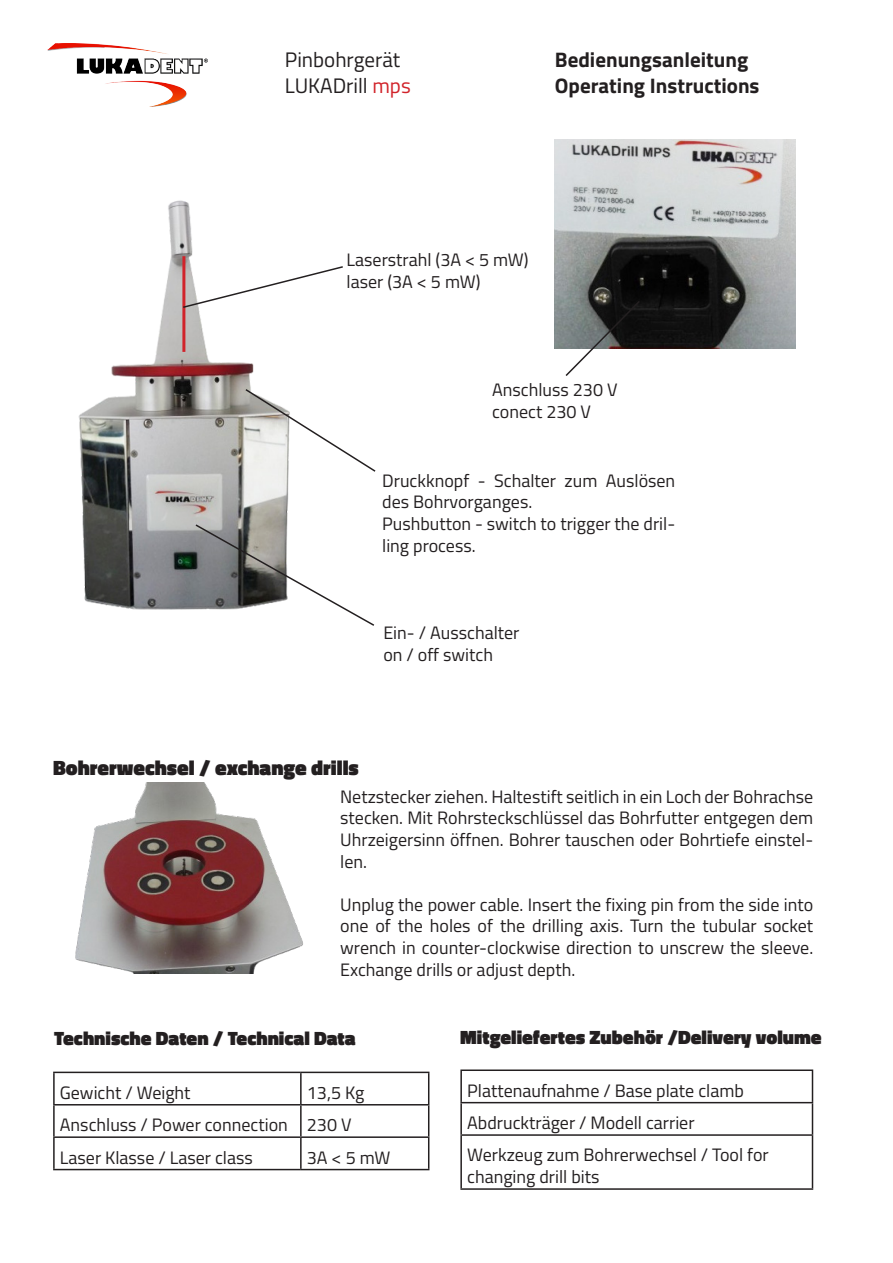
<style>
.page{position:relative;width:893px;height:1263px;background:#fff}
.page>*{position:absolute;margin:0;border:0;box-sizing:border-box;transform-origin:0 0}
.t1{font:700 21px "Titillium Web";color:#231f20}
.t2{font:900 21px "Titillium Web";color:#231f20}
.t3{font:21px "Titillium Web";color:#231f20}
.t4{font:900 19.5px "Titillium Web";color:#231f20}
.t5{font:18px/21.6px "Titillium Web";color:#231f20}
.s1{color:#d1232a}
</style>
<div class="page">
<img style="left:48px;top:44px;width:159px;height:63px">
<img style="left:78px;top:200px;width:211px;height:410px">
<hr style="left:182px;top:256px;width:3px;height:96px;background:#d1232a">
<svg style="left:181px;top:265px;width:162px;height:44px"></svg>
<svg style="left:194px;top:523px;width:181px;height:103px"></svg>
<img style="left:555px;top:139px;width:241px;height:210px">
<svg style="left:564px;top:299px;width:77px;height:77px"></svg>
<img style="left:75px;top:782px;width:228px;height:192px">
<hr style="left:53px;top:1071px;width:248px;height:2px;background:#231f20">
<hr style="left:53px;top:1073px;width:2px;height:31px;background:#231f20">
<hr style="left:301px;top:1071px;width:128px;height:2px;background:#231f20">
<hr style="left:300px;top:1073px;width:2px;height:31px;background:#231f20">
<hr style="left:428px;top:1073px;width:1px;height:31px;background:#231f20">
<hr style="left:53px;top:1104px;width:248px;height:1px;background:#231f20">
<hr style="left:53px;top:1105px;width:2px;height:31px;background:#231f20">
<hr style="left:301px;top:1104px;width:128px;height:1px;background:#231f20">
<hr style="left:300px;top:1105px;width:2px;height:31px;background:#231f20">
<hr style="left:428px;top:1105px;width:1px;height:31px;background:#231f20">
<hr style="left:53px;top:1136px;width:248px;height:2px;background:#231f20">
<hr style="left:53px;top:1138px;width:2px;height:31px;background:#231f20">
<hr style="left:301px;top:1136px;width:128px;height:2px;background:#231f20">
<hr style="left:300px;top:1138px;width:2px;height:31px;background:#231f20">
<hr style="left:428px;top:1138px;width:1px;height:31px;background:#231f20">
<hr style="left:53px;top:1169px;width:248px;height:1px;background:#231f20">
<hr style="left:301px;top:1169px;width:128px;height:1px;background:#231f20">
<hr style="left:460px;top:1069px;width:353px;height:2px;background:#231f20">
<hr style="left:460px;top:1071px;width:2px;height:31px;background:#231f20">
<hr style="left:812px;top:1071px;width:1px;height:31px;background:#231f20">
<hr style="left:460px;top:1102px;width:353px;height:1px;background:#231f20">
<hr style="left:460px;top:1103px;width:2px;height:31px;background:#231f20">
<hr style="left:812px;top:1103px;width:1px;height:31px;background:#231f20">
<hr style="left:460px;top:1134px;width:353px;height:2px;background:#231f20">
<hr style="left:460px;top:1136px;width:2px;height:52px;background:#231f20">
<hr style="left:812px;top:1136px;width:1px;height:52px;background:#231f20">
<hr style="left:460px;top:1188px;width:353px;height:2px;background:#231f20">
<svg style="left:244px;top:388px;width:132px;height:85px"></svg>
<p class="t3" style="left:285px;top:45px;width:117px">Pinbohrgerät</p>
<p class="t3" style="left:285px;top:70px;width:127px">LUKADrill <span class="s1">mps</span></p>
<p class="t1" style="left:555px;top:44px;width:195px">Bedienungsanleitung</p>
<p class="t1" style="left:555px;top:69px;width:206px">Operating Instructions</p>
<p class="t5" style="left:347px;top:248px;width:184px">Laserstrahl (3A &lt; 5 mW)</p>
<p class="t5" style="left:347px;top:270px;width:135px">laser (3A &lt; 5 mW)</p>
<p class="t5" style="left:492px;top:378px;width:127px">Anschluss 230 V</p>
<p class="t5" style="left:492px;top:400px;width:100px">conect 230 V</p>
<p class="t5" style="left:382px;top:469px;width:295px">Druckknopf - Schalter zum Auslösen des Bohrvorganges.</p>
<p class="t5" style="left:382px;top:512px;width:295px">Pushbutton - switch to trigger the dril&shy;ling process.</p>
<p class="t5" style="left:383px;top:621px;width:138px">Ein- / Ausschalter</p>
<p class="t5" style="left:383px;top:643px;width:111px">on / off switch</p>
<p class="t2" style="left:53px;top:752px;width:307px">Bohrerwechsel / exchange drills</p>
<p class="t5" style="left:340px;top:785px;width:474px;text-align:justify">Netzstecker ziehen. Haltestift seitlich in ein Loch der Bohrachse stecken. Mit Rohrsteckschlüssel das Bohrfutter entgegen dem Uhrzeigersinn öffnen. Bohrer tauschen oder Bohrtiefe einstel&shy;len.</p>
<p class="t5" style="left:340px;top:893px;width:474px;text-align:justify">Unplug the power cable. Insert the fixing pin from the side into one of the holes of the drilling axis. Turn the tubular socket wrench in counter-clockwise direction to unscrew the sleeve.<br>Exchange drills or adjust depth.</p>
<p class="t4" style="left:54px;top:1024px;width:303px">Technische Daten / Technical Data</p>
<p class="t4" style="left:460px;top:1023px;width:363px">Mitgeliefertes Zubehör /Delivery volume</p>
<p class="t5" style="left:467px;top:1079px;width:278px">Plattenaufnahme / Base plate clamb</p>
<p class="t5" style="left:467px;top:1111px;width:229px">Abdruckträger / Modell carrier</p>
<p class="t5" style="left:467px;top:1143px;width:303px">Werkzeug zum Bohrerwechsel / Tool for changing drill bits</p>
<p class="t5" style="left:60px;top:1081px;width:132px">Gewicht / Weight</p>
<p class="t5" style="left:307px;top:1081px;width:59px">13,5 Kg</p>
<p class="t5" style="left:60px;top:1113px;width:229px">Anschluss / Power connection</p>
<p class="t5" style="left:307px;top:1113px;width:46px">230 V</p>
<p class="t5" style="left:60px;top:1145px;width:194px">Laser Klasse / Laser class</p>
<p class="t5" style="left:307px;top:1145px;width:85px">3A &lt; 5 mW</p>
</div>
